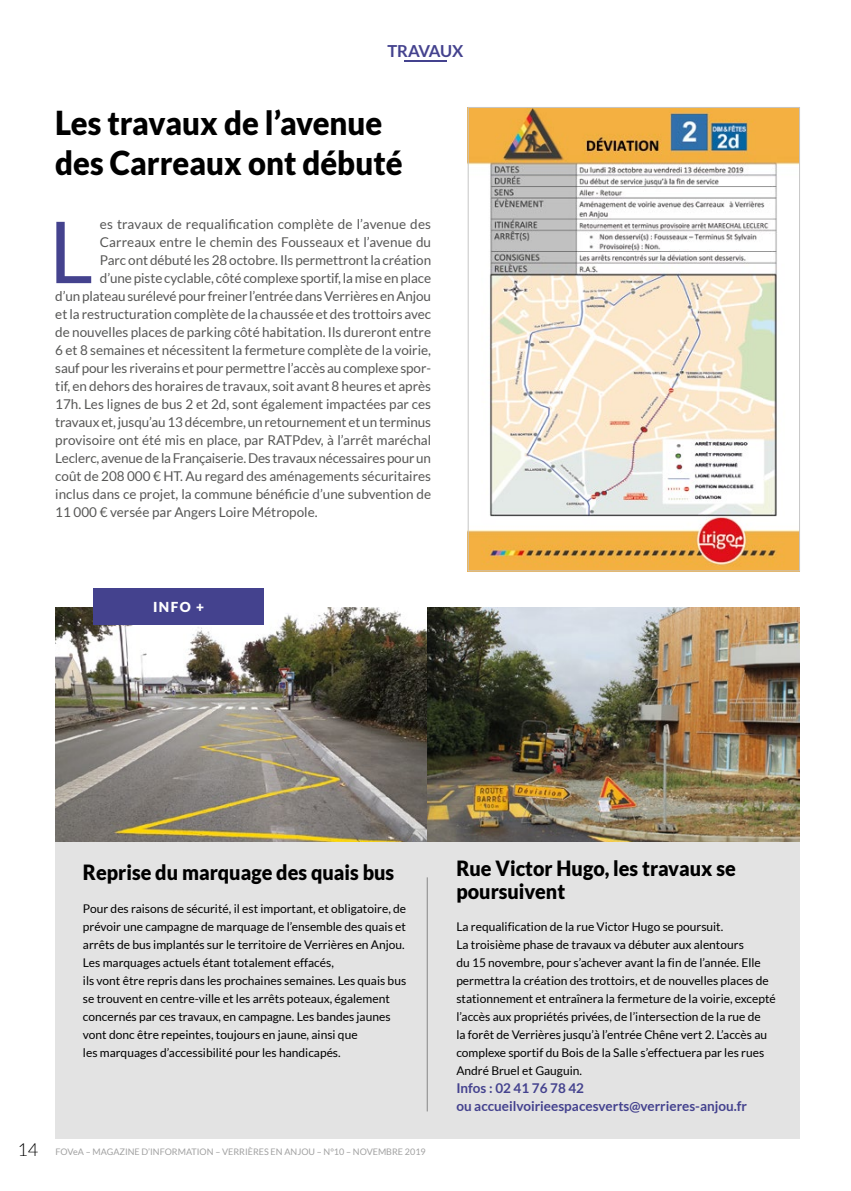
<style>
.page{position:relative;width:851px;height:1191px;background:#fff}
.page>*{position:absolute;margin:0;border:0;box-sizing:border-box;transform-origin:0 0}
.t1{font:85.5px "Lato";color:#44428e}
.t2{font:900 33px/39.6px "Lato";color:#000;scale:.94 1}
.t3{font:900 21px/22.5px "Lato";color:#000;scale:.94 1}
.t4{font:700 16.5px "Lato";letter-spacing:-.015em;color:#44428e}
.t5{font:900 13.8px "Lato";color:#fff}
.t6{font:13.5px "Lato";color:#575756}
.t7{font:700 13.5px/18px "Lato";color:#44428e}
.t8{font:12px/18px "Lato";color:#000}
.t9{font:9px "Lato";color:#a1a1a1}
.s1{font-weight:300;font-size:18px;color:#000}
</style>
<div class="page">
<div style="left:55px;top:607px;width:744px;height:531px;background:#e3e3e3"></div>
<hr style="left:404px;top:60px;width:42px;height:2px;background:#44428e">
<img style="left:469px;top:109px;width:328px;height:460px">
<div style="left:467px;top:107px;width:332px;height:464px;border:1px solid #c6c6c6"></div>
<hr style="left:427px;top:877px;width:1px;height:234px;background:#878787">
<img style="left:55px;top:607px;width:372px;height:234px">
<img style="left:427px;top:607px;width:372px;height:234px">
<div style="left:94px;top:588px;width:170px;height:37px;background:#44428e"></div>
<p class="t4" style="left:387px;top:41px;width:78px">TRAVAUX</p>
<h2 class="t2" style="left:55px;top:103px;width:371px">Les travaux de l’avenue des Carreaux ont débuté</h2>
<p class="t6" style="left:100px;top:217px;width:332px">es travaux de requalification complète de l’avenue des</p>
<p class="t6" style="left:100px;top:235px;width:332px">Carreaux entre le chemin des Fousseaux et l’avenue du</p>
<p class="t6" style="left:100px;top:253px;width:333px">Parc ont débuté les 28 octobre. Ils permettront la création</p>
<p class="t6" style="left:100px;top:271px;width:332px">d’une piste cyclable, côté complexe sportif, la mise en place</p>
<p class="t6" style="left:55px;top:289px;width:377px">d’un plateau surélevé pour freiner l’entrée dans Verrières en Anjou</p>
<p class="t6" style="left:55px;top:307px;width:377px">et la restructuration complète de la chaussée et des trottoirs avec</p>
<p class="t6" style="left:55px;top:325px;width:377px">de nouvelles places de parking côté habitation. Ils dureront entre</p>
<p class="t6" style="left:55px;top:343px;width:377px">6 et 8 semaines et nécessitent la fermeture complète de la voirie,</p>
<p class="t6" style="left:55px;top:361px;width:377px">sauf pour les riverains et pour permettre l’accès au complexe spor-</p>
<p class="t6" style="left:55px;top:379px;width:377px">tif, en dehors des horaires de travaux, soit avant 8 heures et après</p>
<p class="t6" style="left:55px;top:397px;width:377px">17h. Les lignes de bus 2 et 2d, sont également impactées par ces</p>
<p class="t6" style="left:55px;top:415px;width:377px">travaux et, jusqu’au 13 décembre, un retournement et un terminus</p>
<p class="t6" style="left:55px;top:433px;width:377px">provisoire ont été mis en place, par RATPdev, à l’arrêt maréchal</p>
<p class="t6" style="left:55px;top:451px;width:377px">Leclerc, avenue de la Françaiserie. Des travaux nécessaires pour un</p>
<p class="t6" style="left:55px;top:469px;width:377px">coût de 208 000 € HT. Au regard des aménagements sécuritaires</p>
<p class="t6" style="left:55px;top:487px;width:377px">inclus dans ce projet, la commune bénéficie d’une subvention de</p>
<p class="t6" style="left:55px;top:505px;width:264px">11 000 € versée par Angers Loire Métropole.</p>
<h1 class="t1" style="left:49px;top:204px;width:45px">L</h1>
<p class="t5" style="left:153px;top:599px;width:52px">INFO +</p>
<h3 class="t3" style="left:83px;top:860px;width:332px">Reprise du marquage des quais bus</h3>
<p class="t8" style="left:83px;top:900px;width:325px">Pour des raisons de sécurité, il est important, et obligatoire, de prévoir une campagne de marquage de l’ensemble des quais et arrêts de bus implantés sur le territoire de Verrières en Anjou.<br>Les marquages actuels étant totalement effacés,<br>ils vont être repris dans les prochaines semaines. Les quais bus se trouvent en centre-ville et les arrêts poteaux, également concernés par ces travaux, en campagne. Les bandes jaunes vont donc être repeintes, toujours en jaune, ainsi que<br>les marquages d’accessibilité pour les handicapés.</p>
<p class="t9" style="left:17px;top:1147px;width:410px"><span class="s1">14</span> FOVeA – MAGAZINE D’INFORMATION – VERRIÈRES EN ANJOU – N°10 – NOVEMBRE 2019</p>
<h3 class="t3" style="left:456px;top:857px;width:299px">Rue Victor Hugo, les travaux se poursuivent</h3>
<p class="t8" style="left:456px;top:918px;width:321px">La requalification de la rue Victor Hugo se poursuit.<br>La troisième phase de travaux va débuter aux alentours<br>du 15 novembre, pour s’achever avant la fin de l’année. Elle permettra la création des trottoirs, et de nouvelles places de stationnement et entraînera la fermeture de la voirie, excepté l’accès aux propriétés privées, de l’intersection de la rue de<br>la forêt de Verrières jusqu’à l’entrée Chêne vert 2. L’accès au complexe sportif du Bois de la Salle s’effectuera par les rues André Bruel et Gauguin.</p>
<p class="t7" style="left:456px;top:1079px;width:292px">Infos : 02 41 76 78 42<br>ou accueilvoirieespacesverts@verrieres-anjou.fr</p>
</div>
